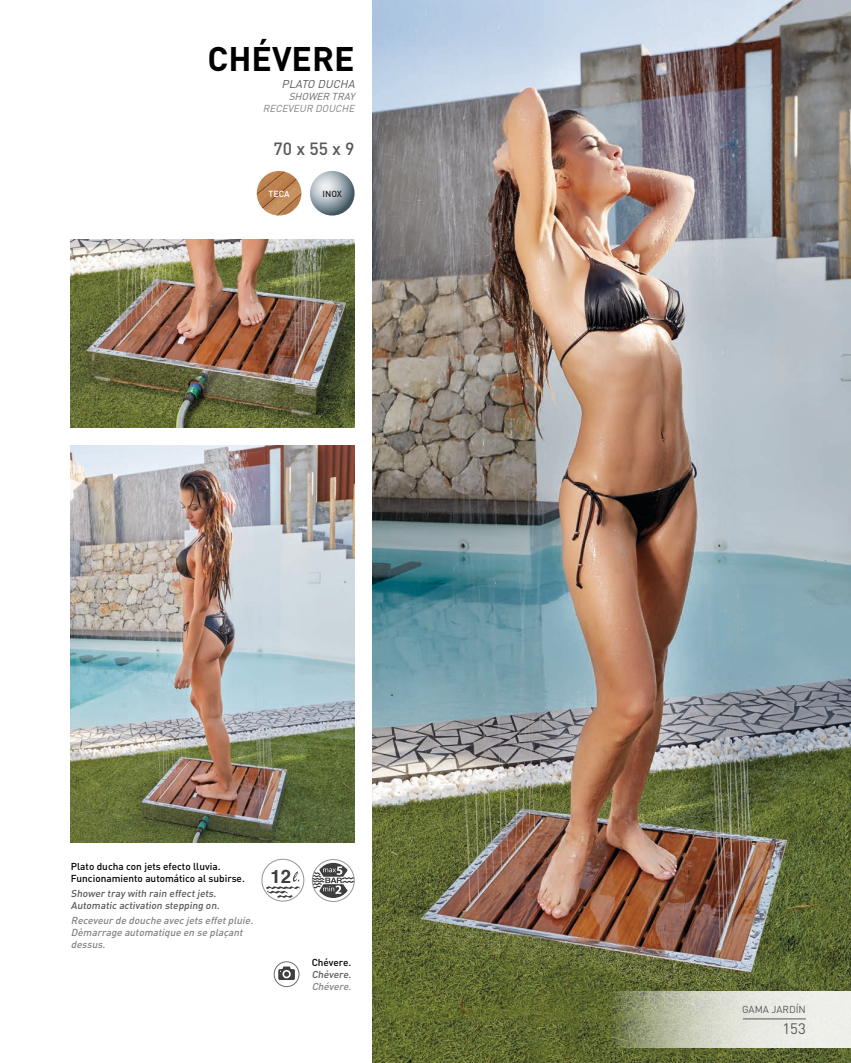
<style>
.page{position:relative;width:851px;height:1063px;background:#fff}
.page>*{position:absolute;margin:0;border:0;box-sizing:border-box;transform-origin:0 0}
.t1{font:700 33.75px "DIN Pro";color:#000}
.t2{font:700 18.5px "Helvetica";color:#3e3e3f}
.t3{font:500 17.5px "DIN Pro";color:#57585a}
.t4{font:15px "DIN Pro";color:#57585a}
.t5{font:italic 11.25px "DIN Pro";color:#57585a}
.t6{font:italic 500 10px/12px "DIN Pro";color:#808285}
.t7{font:500 10px "DIN Pro";color:#000}
.t8{font:500 10px "DIN Pro";color:#57585a}
.t9{font:italic 10px "DIN Pro";color:#808285}
.t10{font:italic 10px "DIN Pro";color:#6c6d70}
.t11{font:10px "DIN Pro";color:#57585a}
.t12{font:500 8.75px "DIN Pro";color:#fff}
.t13{font:500 8.75px "DIN Pro";color:#231f20}
</style>
<div class="page">
<img style="left:372px;top:0;width:478px;height:1063px">
<svg style="left:312px;top:860px;width:42px;height:41px"></svg>
<div style="left:312px;top:859px;width:42px;height:43px;border:1px solid #939598;border-radius:50%"></div>
<svg style="left:312px;top:863px;width:42px;height:35px"></svg>
<svg style="left:310px;top:171px;width:44px;height:45px;background:#9da9b0"></svg>
<img style="left:257px;top:171px;width:44px;height:45px;border-radius:22px">
<img style="left:71px;top:446px;width:283px;height:397px">
<img style="left:71px;top:240px;width:283px;height:188px">
<div style="left:261px;top:859px;width:43px;height:42px;border:1px solid #939598;border-radius:50%"></div>
<svg style="left:266px;top:872px;width:34px;height:26px"></svg>
<svg style="left:274px;top:962px;width:25px;height:25px"></svg>
<svg style="left:278px;top:967px;width:17px;height:13px"></svg>
<svg style="left:595px;top:992px;width:255px;height:56px;background:#c4c7b4"></svg>
<hr style="left:742px;top:1019px;width:63px;height:1px;background:#57585a">
<p class="t1" style="left:207px;top:36px;width:148px">CHÉVERE</p>
<p class="t5" style="left:281px;top:77px;width:77px">PLATO DUCHA</p>
<p class="t10" style="left:289px;top:90px;width:70px">SHOWER TRAY</p>
<p class="t9" style="left:263px;top:102px;width:96px">RECEVEUR DOUCHE</p>
<p class="t3" style="left:273px;top:137px;width:83px">70 x 55 x 9</p>
<p class="t12" style="left:268px;top:187px;width:23px">TECA</p>
<p class="t13" style="left:322px;top:187px;width:21px">INOX</p>
<p class="t7" style="left:71px;top:860px;width:151px">Plato ducha con jets efecto lluvia.</p>
<p class="t7" style="left:71px;top:872px;width:175px">Funcionamiento automático al subirse.</p>
<p class="t8" style="left:71px;top:887px;width:149px">Shower tray with rain effect jets.</p>
<p class="t8" style="left:71px;top:899px;width:152px">Automatic activation stepping on.</p>
<p class="t6" style="left:71px;top:914px;width:186px">Receveurde douche avecjetseffetpluie.</p>
<p class="t6" style="left:71px;top:926px;width:176px">Dèmarrage automatique en se plaçant dessus.</p>
<p class="t2" style="left:270px;top:861px;width:22px">12</p>
<p class="t7" style="left:311px;top:956px;width:41px">Chévere.</p>
<p class="t8" style="left:311px;top:968px;width:43px">Chévere.</p>
<p class="t6" style="left:311px;top:980px;width:44px">Chévere.</p>
<p class="t11" style="left:742px;top:1003px;width:65px">GAMA JARDÍN</p>
<p class="t4" style="left:782px;top:1019px;width:25px">153</p>
</div>
